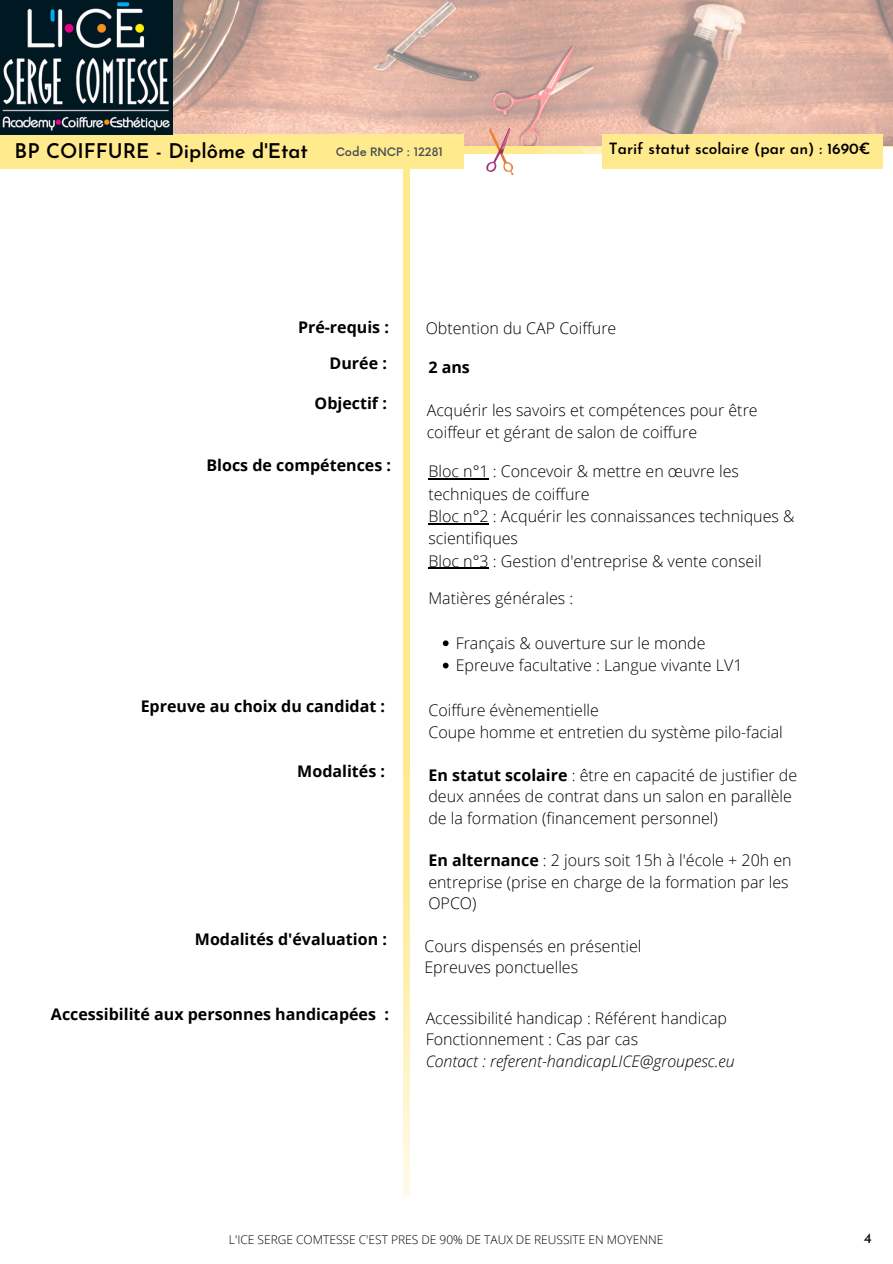
<style>
.page{position:relative;width:893px;height:1264px;background:#fff}
.page>*{position:absolute;margin:0;border:0;box-sizing:border-box;transform-origin:0 0}
.t1{font:600 20.25px "Josefin Sans";color:#000}
.t2{font:300 16.05px/21.3px "Open Sans";color:#000}
.t3{font:700 16.05px "Open Sans";color:#000}
.t4{font:italic 300 16.05px "Open Sans";color:#000}
.t5{font:600 15.45px "Josefin Sans";color:#000}
.t6{font:14.85px "Josefin Sans";color:#000}
.t7{font:300 12px "Open Sans";color:#000}
.t8{font:500 11.4px "Now";color:#494f56}
.s1{font-weight:700}
</style>
<div class="page">
<img style="left:173px;top:0;width:719px;height:147px">
<div style="left:0;top:134px;width:464px;height:35px;background:#ffea8e"></div>
<img style="left:0;top:0;width:173px;height:135px">
<svg style="left:485px;top:128px;width:28px;height:47px"></svg>
<svg style="left:443px;top:640px;width:5px;height:6px"></svg>
<svg style="left:443px;top:662px;width:5px;height:6px"></svg>
<hr style="left:428px;top:478px;width:60px;height:2px;background:#000">
<hr style="left:428px;top:523px;width:60px;height:1px;background:#000">
<hr style="left:428px;top:567px;width:60px;height:2px;background:#000">
<img style="left:542px;top:147px;width:341px;height:22px">
<div style="left:602px;top:134px;width:280px;height:35px;background:#ffea8e"></div>
<p class="t1" style="left:15px;top:143px;width:295px">BP COIFFURE - Diplôme d'Etat</p>
<p class="t8" style="left:336px;top:145px;width:109px">Code RNCP : 12281</p>
<p class="t5" style="left:609px;top:143px;width:263px">Tarif statut scolaire (par an) : 1690€</p>
<p class="t3" style="left:298px;top:316px;width:92px">Pré-requis :</p>
<p class="t2" style="left:425px;top:317px;width:192px">Obtention du CAP Coiffure</p>
<p class="t3" style="left:329px;top:352px;width:59px">Durée :</p>
<p class="t3" style="left:428px;top:356px;width:43px">2 ans</p>
<p class="t3" style="left:314px;top:391px;width:74px">Objectif :</p>
<p class="t2" style="left:426px;top:399px;width:332px">Acquérir les savoirs et compétences pour être coiffeur et gérant de salon de coiffure</p>
<p class="t3" style="left:206px;top:453px;width:186px">Blocs de compétences :</p>
<p class="t3" style="left:141px;top:695px;width:246px">Epreuve au choix du candidat :</p>
<p class="t2" style="left:428px;top:460px;width:368px;line-height:22.4px">Bloc n°1 : Concevoir &amp; mettre en œuvre les techniques de coiffure<br>Bloc n°2 : Acquérir les connaissances techniques &amp; scientifiques<br>Bloc n°3 : Gestion d'entreprise &amp; vente conseil</p>
<p class="t2" style="left:428px;top:587px;width:146px">Matières générales :</p>
<p class="t2" style="left:455px;top:631px;width:288px;line-height:22.4px">Français &amp; ouverture sur le monde<br>Epreuve facultative : Langue vivante LV1</p>
<p class="t2" style="left:428px;top:699px;width:356px">Coiffure évènementielle<br>Coupe homme et entretien du système pilo-facial</p>
<p class="t3" style="left:297px;top:759px;width:89px">Modalités :</p>
<p class="t2" style="left:428px;top:764px;width:370px"><span class="s1">En statut scolaire</span> : être en capacité de justifier de deux années de contrat dans un salon en parallèle de la formation (financement personnel)</p>
<p class="t2" style="left:428px;top:849px;width:365px"><span class="s1">En alternance</span> : 2 jours soit 15h à l'école + 20h en entreprise (prise en charge de la formation par les<br>OPCO)</p>
<p class="t3" style="left:195px;top:927px;width:193px">Modalités d'évaluation :</p>
<p class="t3" style="left:51px;top:1002px;width:339px">Accessibilité aux personnes handicapées :</p>
<p class="t2" style="left:424px;top:935px;width:218px">Cours dispensés en présentiel<br>Epreuves ponctuelles</p>
<p class="t2" style="left:425px;top:1007px;width:303px">Accessibilité handicap : Référent handicap<br>Fonctionnement : Cas par cas</p>
<p class="t4" style="left:425px;top:1049px;width:310px">Contact : referent-handicapLICE@groupesc.eu</p>
<p class="t7" style="left:229px;top:1231px;width:436px">L'ICE SERGE COMTESSE C'EST PRES DE 90% DE TAUX DE REUSSITE EN MOYENNE</p>
<p class="t6" style="left:863px;top:1231px;width:9px">4</p>
</div>
